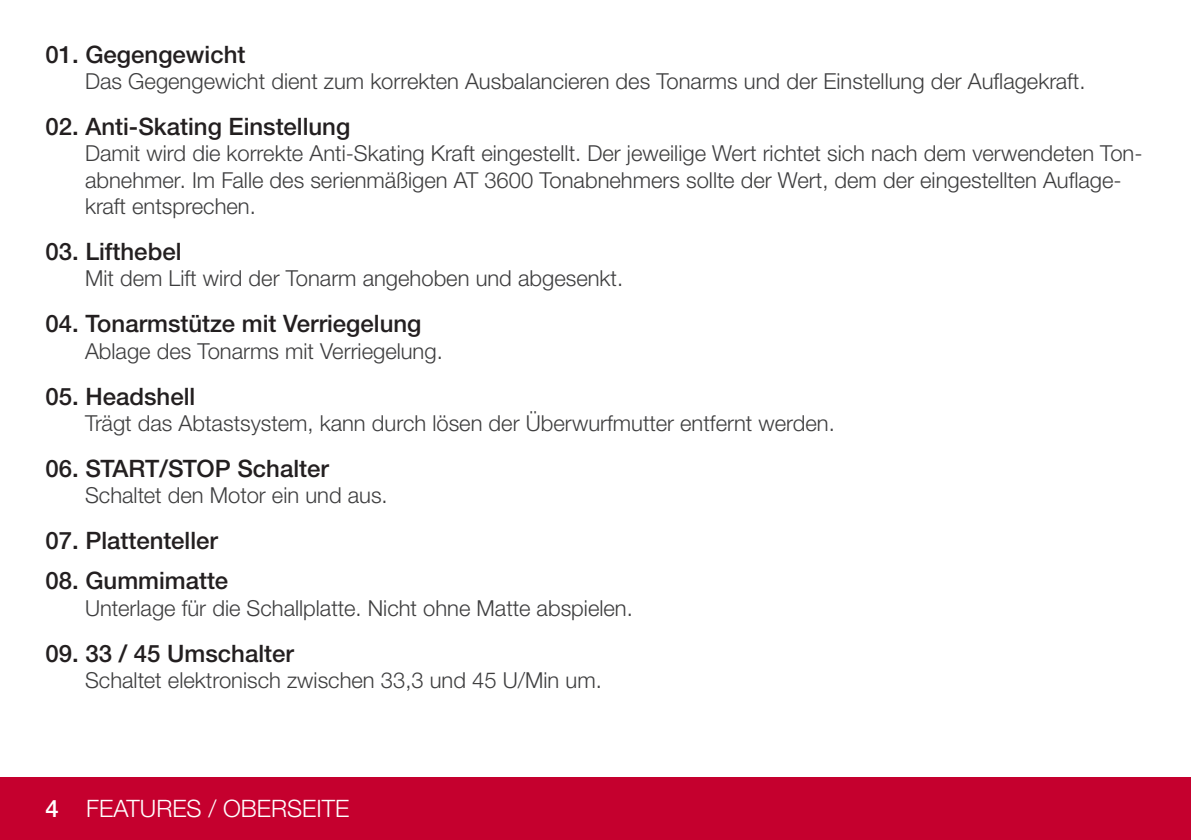
<style>
.page{position:relative;width:1191px;height:840px;background:#fff}
.page>*{position:absolute;margin:0;border:0;box-sizing:border-box;transform-origin:0 0}
.Subheadline{font:500 24px "Helvetica Neue LTW1 G";color:#231f20}
.Seitenzahl_links{font:300 24px "Helvetica Neue LTW1 G";color:#fff}
.t1{font:500 24px "Helvetica Neue LTW1 G";color:#fff}
.Text_eingerückt{font:300 22px/26.4px "Helvetica Neue LTW1 G";color:#3e3e3f}
</style>
<div class="page">
<div style="left:0;top:777px;width:1191px;height:62px;background:#c5002e"></div>
<p class="Subheadline" style="left:45px;top:40px;width:202px">01. Gegengewicht</p>
<p class="Text_eingerückt" style="left:85px;top:68px;width:1002px">Das Gegengewicht dient zum korrekten Ausbalancieren des Tonarms und der Einstellung der Auflagekraft.</p>
<p class="Subheadline" style="left:45px;top:112px;width:306px">02. Anti-Skating Einstellung</p>
<p class="Text_eingerückt" style="left:85px;top:140px;width:1059px">Damit wird die korrekte Anti-Skating Kraft eingestellt. Der jeweilige Wert richtet sich nach dem verwendeten Ton&shy;abnehmer. Im Falle des serienmäßigen AT 3600 Tonabnehmers sollte der Wert, dem der eingestellten Auflage&shy;kraft entsprechen.</p>
<p class="Subheadline" style="left:45px;top:237px;width:138px">03. Lifthebel</p>
<p class="Text_eingerückt" style="left:85px;top:265px;width:539px">Mit dem Lift wird der Tonarm angehoben und abgesenkt.</p>
<p class="Subheadline" style="left:45px;top:309px;width:377px">04. Tonarmstütze mit Verriegelung</p>
<p class="Text_eingerückt" style="left:85px;top:337px;width:359px">Ablage des Tonarms mit Verriegelung.</p>
<p class="Subheadline" style="left:45px;top:381px;width:151px">05. Headshell</p>
<p class="Text_eingerückt" style="left:85px;top:409px;width:751px">Trägt das Abtastsystem, kann durch lösen der Überwurfmutter entfernt werden.</p>
<p class="Subheadline" style="left:45px;top:453px;width:285px">06. START/STOP Schalter</p>
<p class="Text_eingerückt" style="left:85px;top:482px;width:304px">Schaltet den Motor ein und aus.</p>
<p class="Subheadline" style="left:45px;top:526px;width:174px">07. Plattenteller</p>
<p class="Subheadline" style="left:45px;top:566px;width:184px">08. Gummimatte</p>
<p class="Text_eingerückt" style="left:85px;top:594px;width:549px">Unterlage für die Schallplatte. Nicht ohne Matte abspielen.</p>
<p class="Subheadline" style="left:45px;top:638px;width:250px">09. 33 / 45 Umschalter</p>
<p class="Text_eingerückt" style="left:85px;top:666px;width:518px">Schaltet elektronisch zwischen 33,3 und 45 U/Min um.</p>
<p class="t1" style="left:45px;top:793px;width:15px">4</p>
<p class="Seitenzahl_links" style="left:86px;top:793px;width:265px">FEATURES / OBERSEITE</p>
</div>
